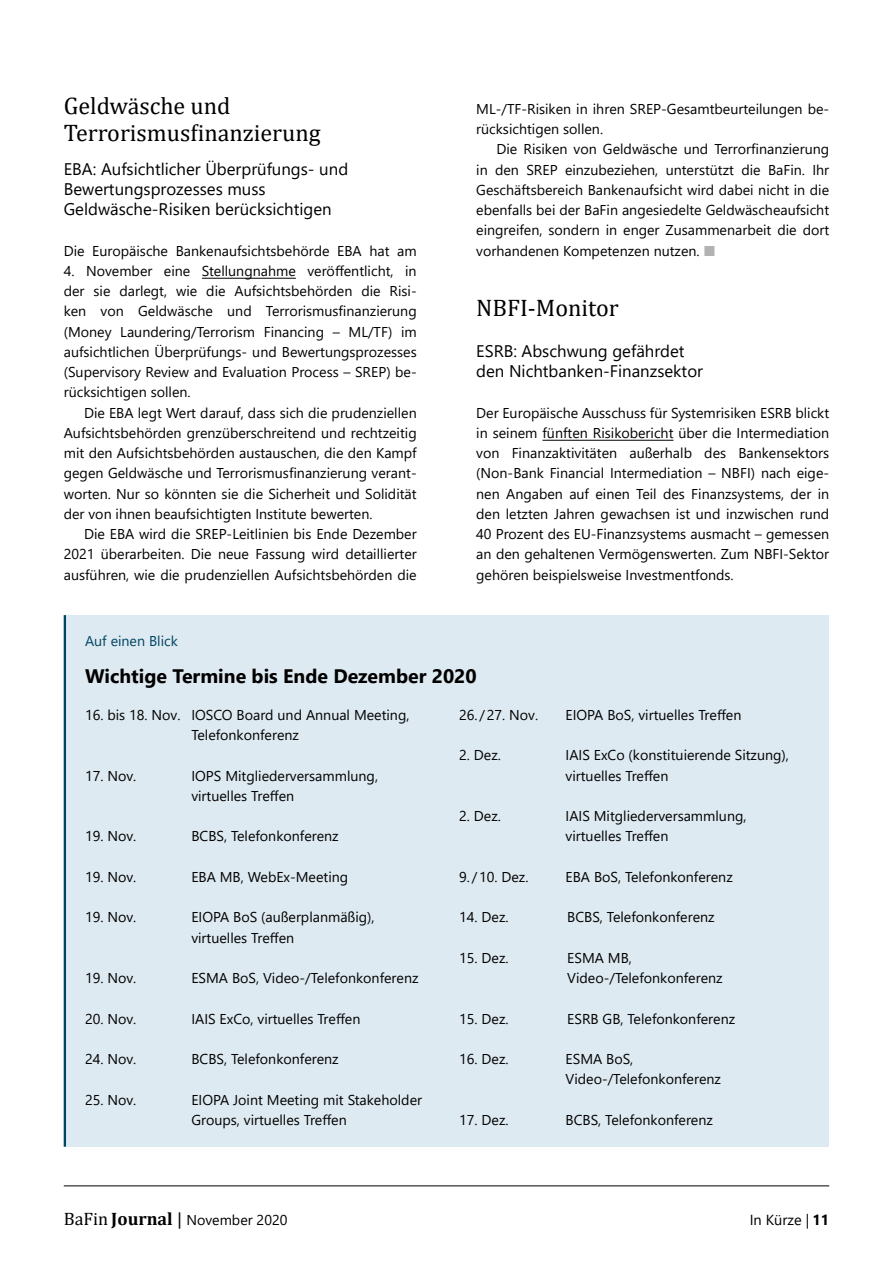
<style>
.page{position:relative;width:893px;height:1263px;background:#fff}
.page>*{position:absolute;margin:0;border:0;box-sizing:border-box;transform-origin:0 0}
.headline_4{font:24px/27px "Cambria";color:#000}
.kasten_headline{font:700 19.5px "Segoe UI";color:#000}
.intro_headline_4{font:16.8px/20.2px "Segoe UI";color:#000}
.t1{font:14.55px "Segoe UI";color:#000}
.copy_Meldungen{font:14.25px/20.2px "Segoe UI";color:#000}
.copy_Meldungen_Einzu{font:14.25px/20.2px "Segoe UI";color:#000;text-align:justify}
.kasten_copy{font:14.25px/20.2px "Segoe UI";color:#000}
.kasten_lebender_kolu{font:14.25px "Segoe UI";color:#004563}
.s1{color:#b3b2b2}
.s2{font-family:"Cambria";font-size:18px}
.s3{font-family:"Cambria";font-weight:700;font-size:18px}
.s4{font-weight:700}
</style>
<div class="page">
<hr style="left:202px;top:278px;width:94px;height:1px;background:#000">
<hr style="left:542px;top:440px;width:131px;height:1px;background:#000">
<div style="left:64px;top:615px;width:765px;height:532px;background:#deeaf1"></div>
<hr style="left:64px;top:615px;width:2px;height:532px;background:#004563">
<hr style="left:64px;top:1185px;width:765px;height:1px;background:#000">
<h2 class="headline_4" style="left:64px;top:92px;width:258px">Geldwäsche und<br>Terrorismusfinanzierung</h2>
<p class="intro_headline_4" style="left:64px;top:157px;width:286px">EBA: Aufsichtlicher Überprüfungs- und<br>Bewertungsprozesses muss<br>Geldwäsche-Risiken berücksichtigen</p>
<p class="copy_Meldungen" style="left:64px;top:239px;width:354px">Die Europäische Bankenaufsichtsbehörde EBA hat am</p>
<p class="copy_Meldungen" style="left:64px;top:259px;width:354px">4. November eine Stellungnahme veröffentlicht, in der sie darlegt, wie die Aufsichtsbehörden die Risi&shy;ken von Geldwäsche und Terrorismusfinanzierung (Money Laundering/Terrorism Financing – ML/TF) im aufsichtlichen Überprüfungs- und Bewertungsprozesses (Supervisory Review and Evaluation Process – SREP) be&shy;rücksichtigen sollen.</p>
<p class="copy_Meldungen_Einzu" style="left:64px;top:401px;width:354px;text-indent:20px">Die EBA legt Wert darauf, dass sich die prudenziellen Aufsichtsbehörden grenzüberschreitend und rechtzeitig mit den Aufsichtsbehörden austauschen, die den Kampf gegen Geldwäsche und Terrorismusfinanzierung verant&shy;worten. Nur so könnten sie die Sicherheit und Solidität der von ihnen beaufsichtigten Institute bewerten.</p>
<p class="copy_Meldungen_Einzu" style="left:64px;top:523px;width:354px;text-indent:20px">Die EBA wird die SREP-Leitlinien bis Ende Dezember 2021 überarbeiten. Die neue Fassung wird detaillierter ausführen, wie die prudenziellen Aufsichtsbehörden die</p>
<p class="copy_Meldungen_Einzu" style="left:476px;top:97px;width:354px">ML-/TF-Risiken in ihren SREP-Gesamtbeurteilungen be&shy;rücksichtigen sollen.</p>
<p class="copy_Meldungen_Einzu" style="left:476px;top:138px;width:354px;text-indent:20px">Die Risiken von Geldwäsche und Terrorfinanzierung in den SREP einzubeziehen, unterstützt die BaFin. Ihr Geschäftsbereich Bankenaufsicht wird dabei nicht in die ebenfalls bei der BaFin angesiedelte Geldwäscheaufsicht eingreifen, sondern in enger Zusammenarbeit die dort vorhandenen Kompetenzen nutzen. <span class="s1">■</span></p>
<h2 class="headline_4" style="left:476px;top:295px;width:144px">NBFI-Monitor</h2>
<p class="intro_headline_4" style="left:476px;top:339px;width:228px">ESRB: Abschwung gefährdet den Nichtbanken-Finanzsektor</p>
<p class="copy_Meldungen" style="left:476px;top:401px;width:354px;text-align:justify">Der Europäische Ausschuss für Systemrisiken ESRB blickt in seinem fünften Risikobericht über die Intermediation von Finanzaktivitäten außerhalb des Bankensektors (Non-Bank Financial Intermediation – NBFI) nach eige&shy;nen Angaben auf einen Teil des Finanzsystems, der in den letzten Jahren gewachsen ist und inzwischen rund 40 Prozent des EU-Finanzsystems ausmacht – gemessen an den gehaltenen Vermögenswerten. Zum NBFI-Sektor gehören beispielsweise Investmentfonds.</p>
<h2 class="kasten_lebender_kolu" style="left:85px;top:628px;width:94px">Auf einen Blick</h2>
<p class="kasten_headline" style="left:85px;top:657px;width:393px">Wichtige Termine bis Ende Dezember 2020</p>
<p class="kasten_copy" style="left:85px;top:703px;width:326px;text-align:center">16. bis 18. Nov. IOSCO Board und Annual Meeting,<br>Telefonkonferenz</p>
<p class="kasten_copy" style="left:85px;top:764px;width:53px">17. Nov.</p>
<p class="kasten_copy" style="left:191px;top:764px;width:188px">IOPS Mitgliederversammlung, virtuelles Treffen</p>
<p class="kasten_copy" style="left:85px;top:825px;width:53px">19. Nov.</p>
<p class="kasten_copy" style="left:191px;top:825px;width:149px">BCBS, Telefonkonferenz</p>
<p class="kasten_copy" style="left:85px;top:865px;width:53px">19. Nov.</p>
<p class="kasten_copy" style="left:191px;top:865px;width:158px">EBA MB, WebEx-Meeting</p>
<p class="kasten_copy" style="left:85px;top:906px;width:53px">19. Nov.</p>
<p class="kasten_copy" style="left:191px;top:906px;width:185px">EIOPA BoS (außerplanmäßig), virtuelles Treffen</p>
<p class="kasten_copy" style="left:85px;top:967px;width:53px">19. Nov.</p>
<p class="kasten_copy" style="left:191px;top:967px;width:229px">ESMA BoS, Video-/Telefonkonferenz</p>
<p class="kasten_copy" style="left:85px;top:1007px;width:53px">20. Nov.</p>
<p class="kasten_copy" style="left:191px;top:1007px;width:171px">IAIS ExCo, virtuelles Treffen</p>
<p class="kasten_copy" style="left:85px;top:1048px;width:53px">24. Nov.</p>
<p class="kasten_copy" style="left:191px;top:1048px;width:149px">BCBS, Telefonkonferenz</p>
<p class="kasten_copy" style="left:85px;top:1088px;width:53px">25. Nov.</p>
<p class="kasten_copy" style="left:191px;top:1088px;width:232px">EIOPA Joint Meeting mit Stakeholder<br>Groups, virtuelles Treffen</p>
<p class="kasten_copy" style="left:459px;top:703px;width:80px">26./27. Nov.</p>
<p class="kasten_copy" style="left:566px;top:703px;width:177px">EIOPA BoS, virtuelles Treffen</p>
<p class="kasten_copy" style="left:459px;top:744px;width:43px">2. Dez.</p>
<p class="kasten_copy" style="left:566px;top:744px;width:225px">IAIS ExCo (konstituierende Sitzung), virtuelles Treffen</p>
<p class="kasten_copy" style="left:459px;top:805px;width:43px">2. Dez.</p>
<p class="kasten_copy" style="left:566px;top:805px;width:183px">IAIS Mitgliederversammlung, virtuelles Treffen</p>
<p class="kasten_copy" style="left:459px;top:865px;width:71px">9./10. Dez.</p>
<p class="kasten_copy" style="left:566px;top:865px;width:169px">EBA BoS, Telefonkonferenz</p>
<p class="kasten_copy" style="left:459px;top:906px;width:51px">14. Dez.</p>
<p class="kasten_copy" style="left:567px;top:906px;width:149px">BCBS, Telefonkonferenz</p>
<p class="kasten_copy" style="left:459px;top:946px;width:51px">15. Dez.</p>
<p class="kasten_copy" style="left:567px;top:946px;width:157px">ESMA MB,<br>Video-/Telefonkonferenz</p>
<p class="kasten_copy" style="left:459px;top:1007px;width:51px">15. Dez.</p>
<p class="kasten_copy" style="left:567px;top:1007px;width:169px">ESRB GB, Telefonkonferenz</p>
<p class="kasten_copy" style="left:459px;top:1048px;width:51px">16. Dez.</p>
<p class="kasten_copy" style="left:566px;top:1048px;width:157px">ESMA BoS,<br>Video-/Telefonkonferenz</p>
<p class="kasten_copy" style="left:459px;top:1108px;width:51px">17. Dez.</p>
<p class="kasten_copy" style="left:566px;top:1108px;width:149px">BCBS, Telefonkonferenz</p>
<p class="copy_Meldungen" style="left:64px;top:1208px;width:225px"><span class="s2">BaFin</span> <span class="s3">Journal</span> <span class="s2">|</span> November 2020</p>
<p class="t1" style="left:750px;top:1206px;width:81px">In Kürze | <span class="s4">11</span></p>
</div>
